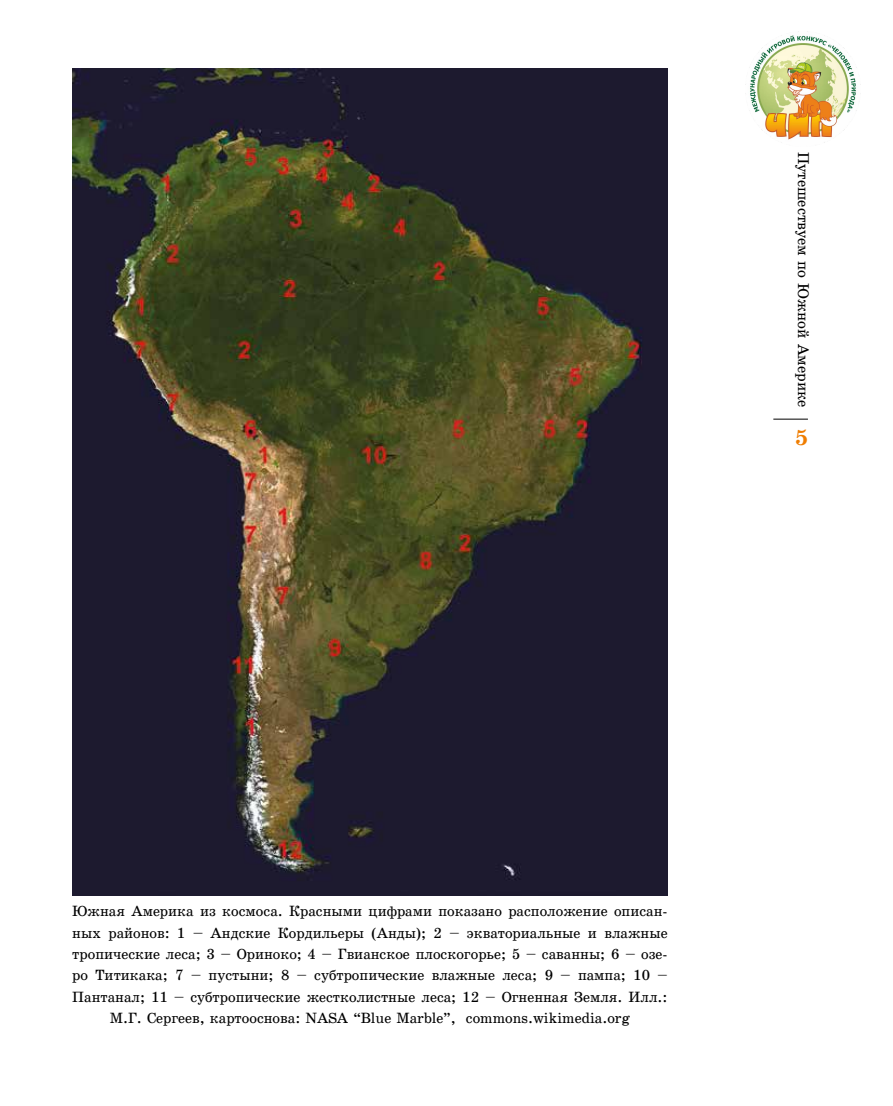
<style>
.page{position:relative;width:893px;height:1106px;background:#fff}
.page>*{position:absolute;margin:0;border:0;box-sizing:border-box;transform-origin:0 0}
.t1{font:700 21px "School";color:#ef7d00}
.t2{font:15px "School Plain";color:#000}
.t3{font:14.25px/21.3px "School Plain";color:#000;text-align:center}
</style>
<div class="page">
<hr style="left:773px;top:419px;width:35px;height:1px;background:#000">
<img style="left:72px;top:68px;width:596px;height:827px">
<img style="left:750px;top:35px;width:111px;height:108px">
<p class="t2" style="left:812px;top:152px;width:257px;rotate:90deg">Путешествуем по Южной Америке</p>
<h1 class="t1" style="left:795px;top:425px;width:14px">5</h1>
<p class="t3" style="left:72px;top:900px;width:597px">Южная Америка из космоса. Красными цифрами показано расположение описан&shy;ных районов: 1 – Андские Кордильеры (Анды); 2 – экваториальные и влажные тропические леса; 3 – Ориноко; 4 – Гвианское плоскогорье; 5 – саванны; 6 – озе&shy;ро Титикака; 7 – пустыни; 8 – субтропические влажные леса; 9 – пампа; 10 – Пантанал; 11 – субтропические жестколистные леса; 12 – Огненная Земля. Илл.:<br>М.Г. Сергеев, картооснова: NASA “Blue Marble”, commons.wikimedia.org</p>
</div>
